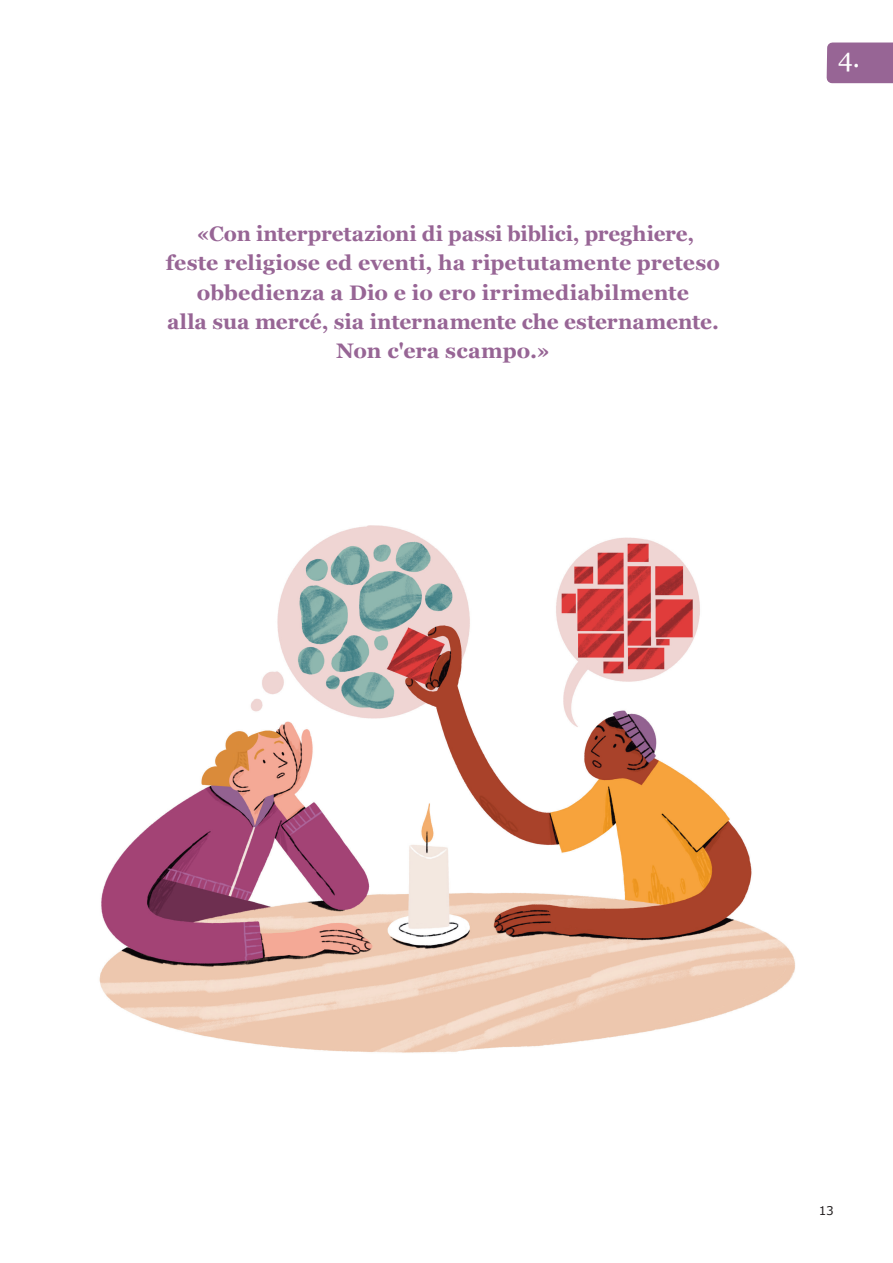
<style>
.page{position:relative;width:893px;height:1263px;background:#fff}
.page>*{position:absolute;margin:0;border:0;box-sizing:border-box;transform-origin:0 0}
.t1{font:26.1px "Georgia";color:#fff}
.t2{font:700 21px/29.2px "Georgia";color:#976595;text-align:center}
.t3{font:12px "Verdana";color:#231f20}
</style>
<div class="page">
<img style="left:99px;top:525px;width:696px;height:528px">
<div style="left:826px;top:42px;width:67px;height:42px;background:#976595"></div>
<p class="t2" style="left:166px;top:218px;width:556px">«Con interpretazioni di passi biblici, preghiere, feste religiose ed eventi, ha ripetutamente preteso obbedienza a Dio e io ero irrimediabilmente<br>alla sua mercé, sia internamente che esternamente.<br>Non c'era scampo.»</p>
<p class="t1" style="left:838px;top:39px;width:23px">4.</p>
<p class="t3" style="left:819px;top:1203px;width:17px">13</p>
</div>
